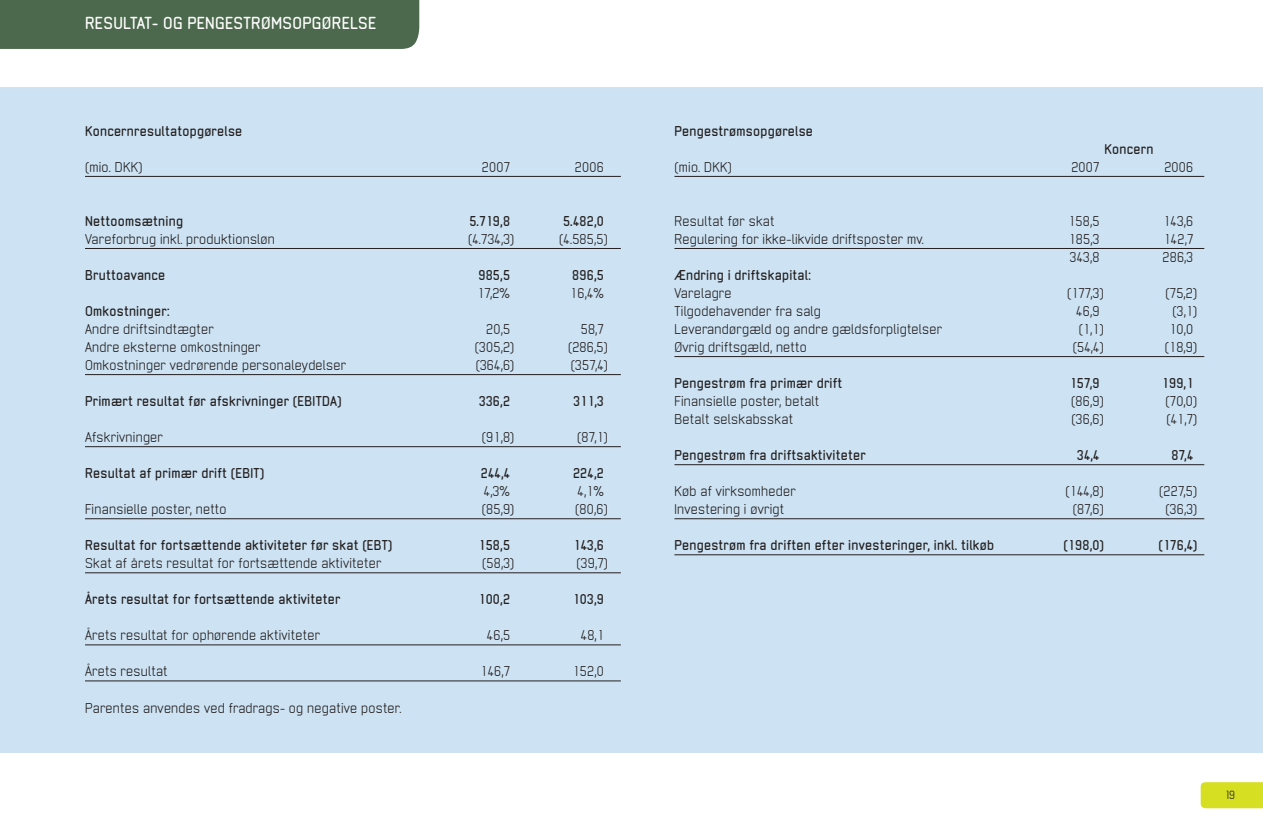
<style>
.page{position:relative;width:1263px;height:830px;background:#fff}
.page>*{position:absolute;margin:0;border:0;box-sizing:border-box;transform-origin:0 0}
.t1{font:700 16.5px "Neutraliser Sans";letter-spacing:.02em;color:#fff}
.t2{font:13.5px "Neutraliser Sans";letter-spacing:.02em;color:#231f20}
.t3{font:700 13.5px "Neutraliser Sans";letter-spacing:.02em;color:#231f20}
.t4{font:13.5px "Bjarne Sans";letter-spacing:.02em;color:#231f20}
.t5{font:700 13.5px "Bjarne Sans";letter-spacing:.02em;color:#231f20}
.t6{font:11.25px "Neutraliser Sans";color:#231f20}
</style>
<div class="page">
<div style="left:0;top:87px;width:1263px;height:665px;background:#cde3f3"></div>
<div style="left:0;top:0;width:419px;height:49px;background:#4c694d"></div>
<div style="left:1201px;top:782px;width:62px;height:25px;background:#d6df21"></div>
<hr style="left:85px;top:176px;width:536px;height:1px;background:#231f20">
<hr style="left:85px;top:248px;width:536px;height:1px;background:#231f20">
<hr style="left:85px;top:374px;width:536px;height:1px;background:#231f20">
<hr style="left:85px;top:446px;width:536px;height:1px;background:#231f20">
<hr style="left:85px;top:518px;width:536px;height:1px;background:#231f20">
<hr style="left:85px;top:572px;width:536px;height:1px;background:#231f20">
<hr style="left:85px;top:644px;width:536px;height:1px;background:#231f20">
<hr style="left:85px;top:680px;width:536px;height:1px;background:#231f20">
<hr style="left:674px;top:176px;width:530px;height:1px;background:#231f20">
<hr style="left:674px;top:248px;width:530px;height:1px;background:#231f20">
<hr style="left:674px;top:356px;width:530px;height:1px;background:#231f20">
<hr style="left:674px;top:464px;width:530px;height:1px;background:#231f20">
<hr style="left:674px;top:518px;width:530px;height:1px;background:#231f20">
<hr style="left:674px;top:554px;width:530px;height:1px;background:#231f20">
<p class="t1" style="left:85px;top:17px;width:293px">RESULTAT- OG PENGESTRØMSOPGØRELSE</p>
<p class="t3" style="left:85px;top:126px;width:159px">Koncernresultatopgørelse</p>
<p class="t2" style="left:85px;top:161px;width:59px">(mio. DKK)</p>
<p class="t4" style="left:482px;top:159px;width:30px">2007</p>
<p class="t4" style="left:575px;top:159px;width:30px">2006</p>
<p class="t3" style="left:85px;top:216px;width:100px">Nettoomsætning</p>
<p class="t5" style="left:469px;top:213px;width:42px">5.719,8</p>
<p class="t5" style="left:563px;top:213px;width:42px">5.482,0</p>
<p class="t2" style="left:85px;top:233px;width:191px">Vareforbrug inkl. produktionsløn</p>
<p class="t4" style="left:468px;top:231px;width:48px">(4.734,3)</p>
<p class="t4" style="left:559px;top:231px;width:50px">(4.585,5)</p>
<p class="t3" style="left:85px;top:270px;width:82px">Bruttoavance</p>
<p class="t5" style="left:478px;top:267px;width:33px">985,5</p>
<p class="t5" style="left:572px;top:267px;width:33px">896,5</p>
<p class="t4" style="left:477px;top:285px;width:34px">17,2%</p>
<p class="t4" style="left:570px;top:285px;width:35px">16,4%</p>
<p class="t3" style="left:85px;top:306px;width:86px">Omkostninger:</p>
<p class="t2" style="left:85px;top:323px;width:130px">Andre driftsindtægter</p>
<p class="t4" style="left:486px;top:321px;width:25px">20,5</p>
<p class="t4" style="left:581px;top:321px;width:25px">58,7</p>
<p class="t2" style="left:85px;top:341px;width:177px">Andre eksterne omkostninger</p>
<p class="t4" style="left:475px;top:339px;width:41px">(305,2)</p>
<p class="t4" style="left:568px;top:339px;width:41px">(286,5)</p>
<p class="t2" style="left:85px;top:359px;width:263px">Omkostninger vedrørende personaleydelser</p>
<p class="t4" style="left:476px;top:357px;width:40px">(364,6)</p>
<p class="t4" style="left:571px;top:357px;width:38px">(357,4)</p>
<p class="t3" style="left:85px;top:396px;width:258px">Primært resultat før afskrivninger (EBITDA)</p>
<p class="t5" style="left:479px;top:393px;width:32px">336,2</p>
<p class="t5" style="left:573px;top:393px;width:32px">311,3</p>
<p class="t2" style="left:85px;top:431px;width:79px">Afskrivninger</p>
<p class="t4" style="left:482px;top:429px;width:34px">(91,8)</p>
<p class="t4" style="left:577px;top:429px;width:32px">(87,1)</p>
<p class="t3" style="left:85px;top:468px;width:181px">Resultat af primær drift (EBIT)</p>
<p class="t5" style="left:481px;top:465px;width:31px">244,4</p>
<p class="t5" style="left:573px;top:465px;width:32px">224,2</p>
<p class="t4" style="left:484px;top:483px;width:28px">4,3%</p>
<p class="t4" style="left:577px;top:483px;width:28px">4,1%</p>
<p class="t2" style="left:85px;top:503px;width:143px">Finansielle poster, netto</p>
<p class="t4" style="left:482px;top:501px;width:34px">(85,9)</p>
<p class="t4" style="left:575px;top:501px;width:34px">(80,6)</p>
<p class="t3" style="left:85px;top:540px;width:309px">Resultat for fortsættende aktiviteter før skat (EBT)</p>
<p class="t5" style="left:478px;top:537px;width:33px">158,5</p>
<p class="t5" style="left:574px;top:537px;width:32px">143,6</p>
<p class="t2" style="left:85px;top:557px;width:298px">Skat af årets resultat for fortsættende aktiviteter</p>
<p class="t4" style="left:482px;top:555px;width:34px">(58,3)</p>
<p class="t4" style="left:576px;top:555px;width:33px">(39,7)</p>
<p class="t3" style="left:85px;top:594px;width:257px">Årets resultat for fortsættende aktiviteter</p>
<p class="t5" style="left:478px;top:591px;width:33px">100,2</p>
<p class="t5" style="left:573px;top:591px;width:33px">103,9</p>
<p class="t2" style="left:85px;top:629px;width:236px">Årets resultat for ophørende aktiviteter</p>
<p class="t4" style="left:487px;top:627px;width:25px">46,5</p>
<p class="t4" style="left:581px;top:627px;width:24px">48,1</p>
<p class="t2" style="left:85px;top:665px;width:84px">Årets resultat</p>
<p class="t4" style="left:481px;top:663px;width:31px">146,7</p>
<p class="t4" style="left:573px;top:663px;width:33px">152,0</p>
<p class="t2" style="left:85px;top:701px;width:318px">Parentes anvendes ved fradrags- og negative poster.</p>
<p class="t3" style="left:674px;top:126px;width:140px">Pengestrømsopgørelse</p>
<p class="t3" style="left:1104px;top:144px;width:50px">Koncern</p>
<p class="t2" style="left:674px;top:161px;width:59px">(mio. DKK)</p>
<p class="t4" style="left:1071px;top:159px;width:30px">2007</p>
<p class="t4" style="left:1164px;top:159px;width:30px">2006</p>
<p class="t2" style="left:674px;top:215px;width:102px">Resultat før skat</p>
<p class="t4" style="left:1068px;top:213px;width:33px">158,5</p>
<p class="t4" style="left:1163px;top:213px;width:31px">143,6</p>
<p class="t2" style="left:674px;top:233px;width:251px">Regulering for ikke-likvide driftsposter mv.</p>
<p class="t4" style="left:1069px;top:231px;width:32px">185,3</p>
<p class="t4" style="left:1164px;top:231px;width:31px">142,7</p>
<p class="t4" style="left:1070px;top:249px;width:31px">343,8</p>
<p class="t4" style="left:1162px;top:249px;width:32px">286,3</p>
<p class="t3" style="left:674px;top:270px;width:138px">Ændring i driftskapital:</p>
<p class="t2" style="left:674px;top:287px;width:59px">Varelagre</p>
<p class="t4" style="left:1067px;top:285px;width:38px">(177,3)</p>
<p class="t4" style="left:1165px;top:285px;width:33px">(75,2)</p>
<p class="t2" style="left:674px;top:305px;width:148px">Tilgodehavender fra salg</p>
<p class="t4" style="left:1076px;top:303px;width:25px">46,9</p>
<p class="t4" style="left:1172px;top:303px;width:26px">(3,1)</p>
<p class="t2" style="left:674px;top:323px;width:269px">Leverandørgæld og andre gældsforpligtelser</p>
<p class="t4" style="left:1079px;top:321px;width:26px">(1,1)</p>
<p class="t4" style="left:1169px;top:321px;width:25px">10,0</p>
<p class="t2" style="left:674px;top:341px;width:134px">Øvrig driftsgæld, netto</p>
<p class="t4" style="left:1073px;top:339px;width:32px">(54,4)</p>
<p class="t4" style="left:1165px;top:339px;width:34px">(18,9)</p>
<p class="t3" style="left:674px;top:378px;width:169px">Pengestrøm fra primær drift</p>
<p class="t5" style="left:1070px;top:375px;width:31px">157,9</p>
<p class="t5" style="left:1162px;top:375px;width:33px">199,1</p>
<p class="t2" style="left:674px;top:395px;width:146px">Finansielle poster, betalt</p>
<p class="t4" style="left:1071px;top:393px;width:34px">(86,9)</p>
<p class="t4" style="left:1165px;top:393px;width:33px">(70,0)</p>
<p class="t2" style="left:674px;top:413px;width:120px">Betalt selskabsskat</p>
<p class="t4" style="left:1071px;top:411px;width:34px">(36,6)</p>
<p class="t4" style="left:1166px;top:411px;width:32px">(41,7)</p>
<p class="t3" style="left:674px;top:450px;width:193px">Pengestrøm fra driftsaktiviteter</p>
<p class="t5" style="left:1077px;top:447px;width:24px">34,4</p>
<p class="t5" style="left:1171px;top:447px;width:23px">87,4</p>
<p class="t2" style="left:674px;top:485px;width:123px">Køb af virksomheder</p>
<p class="t4" style="left:1066px;top:483px;width:40px">(144,8)</p>
<p class="t4" style="left:1159px;top:483px;width:40px">(227,5)</p>
<p class="t2" style="left:674px;top:503px;width:111px">Investering i øvrigt</p>
<p class="t4" style="left:1073px;top:501px;width:32px">(87,6)</p>
<p class="t4" style="left:1165px;top:501px;width:33px">(36,3)</p>
<p class="t3" style="left:674px;top:540px;width:321px">Pengestrøm fra driften efter investeringer, inkl. tilkøb</p>
<p class="t5" style="left:1063px;top:537px;width:42px">(198,0)</p>
<p class="t5" style="left:1158px;top:537px;width:40px">(176,4)</p>
<p class="t6" style="left:1226px;top:789px;width:10px">19</p>
</div>
